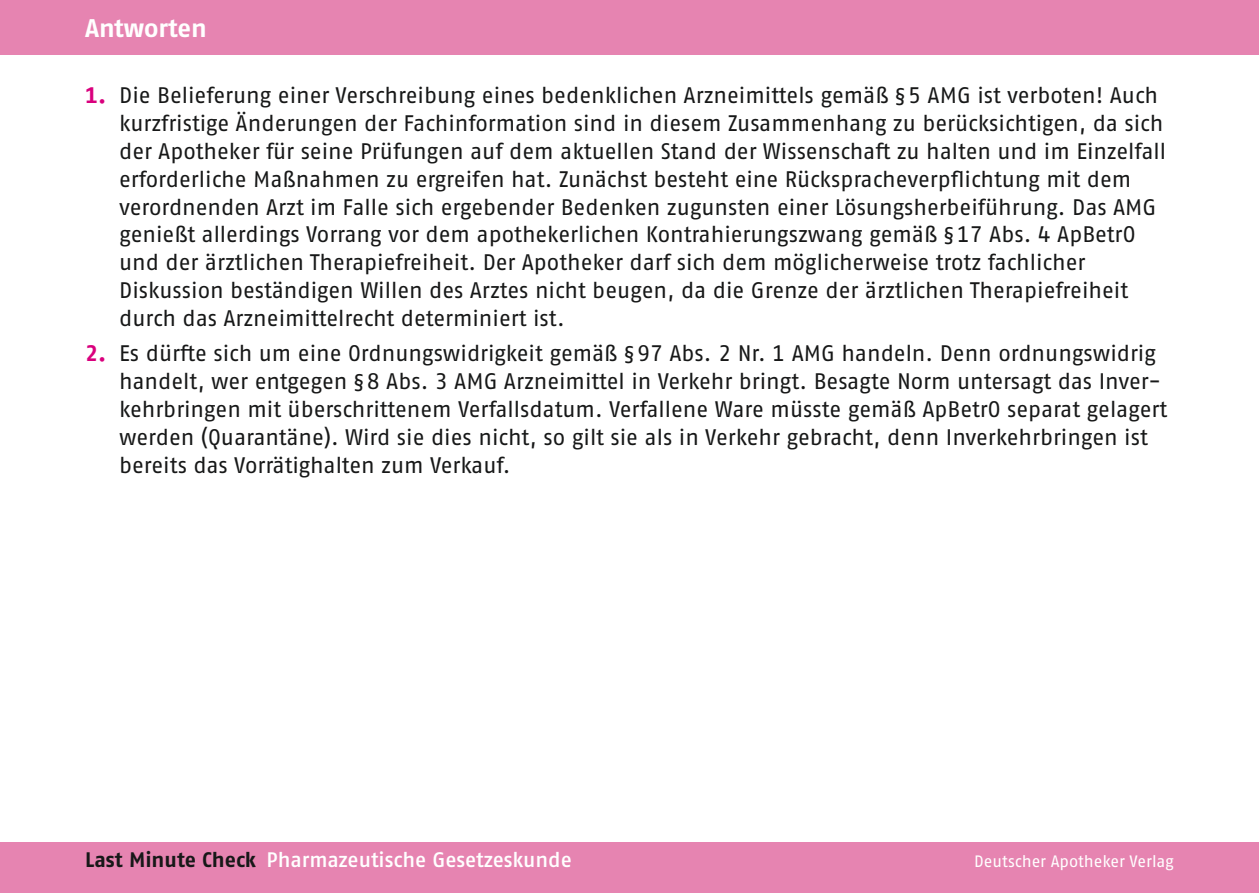
<style>
.page{position:relative;width:1259px;height:893px;background:#fff}
.page>*{position:absolute;margin:0;border:0;box-sizing:border-box;transform-origin:0 0}
.t1{font:700 25.5px "Fago Pro";letter-spacing:-.005em;color:#fff}
.t2{font:22.5px/27.9px "Fago Pro";letter-spacing:-.005em;color:#171818}
.t3{font:600 21px "Fago Pro";letter-spacing:-.005em;color:#fff}
.t4{font:16.5px "Fago Pro";letter-spacing:-.005em;color:#fff}
.s1{font-weight:700;color:#d9007d}
.s2{font-weight:700;color:#171818}
</style>
<div class="page">
<div style="left:0;top:0;width:1259px;height:55px;background:#e684b1"></div>
<div style="left:0;top:842px;width:1259px;height:51px;background:#e684b1"></div>
<p class="t1" style="left:85px;top:13px;width:123px">Antworten</p>
<p class="t2" style="left:119px;top:81px;width:1048px;text-indent:-34px"><span class="s1">1.</span> Die Belieferung einer Verschreibung eines bedenklichen Arzneimittels gemäß §5 AMG ist verboten! Auch kurzfristige Änderungen der Fachinformation sind in diesem Zusammenhang zu berücksichtigen, da sich der Apotheker für seine Prüfungen auf dem aktuellen Stand der Wissenschaft zu halten und im Einzelfall erforderliche Maßnahmen zu ergreifen hat. Zunächst besteht eine Rückspracheverpflichtung mit dem verordnenden Arzt im Falle sich ergebender Bedenken zugunsten einer Lösungsherbeiführung. Das AMG genießt allerdings Vorrang vor dem apothekerlichen Kontrahierungszwang gemäß §17 Abs. 4 ApBetrO und der ärztlichen Therapiefreiheit. Der Apotheker darf sich dem möglicherweise trotz fachlicher Diskussion beständigen Willen des Arztes nicht beugen, da die Grenze der ärztlichen Therapiefreiheit durch das Arzneimittelrecht determiniert ist.</p>
<p class="t2" style="left:119px;top:339px;width:1050px;text-indent:-34px"><span class="s1">2.</span> Es dürfte sich um eine Ordnungswidrigkeit gemäß §97 Abs. 2 Nr. 1 AMG handeln. Denn ordnungswidrig handelt, wer entgegen §8 Abs. 3 AMG Arzneimittel in Verkehr bringt. Besagte Norm untersagt das Inver&shy;kehrbringen mit überschrittenem Verfallsdatum. Verfallene Ware müsste gemäß ApBetrO separat gelagert werden (Quarantäne). Wird sie dies nicht, so gilt sie als in Verkehr gebracht, denn Inverkehrbringen ist bereits das Vorrätighalten zum Verkauf.</p>
<p class="t3" style="left:85px;top:847px;width:488px"><span class="s2">Last Minute Check</span> Pharmazeutische Gesetzeskunde</p>
<p class="t4" style="left:974px;top:852px;width:201px">Deutscher Apotheker Verlag</p>
</div>
